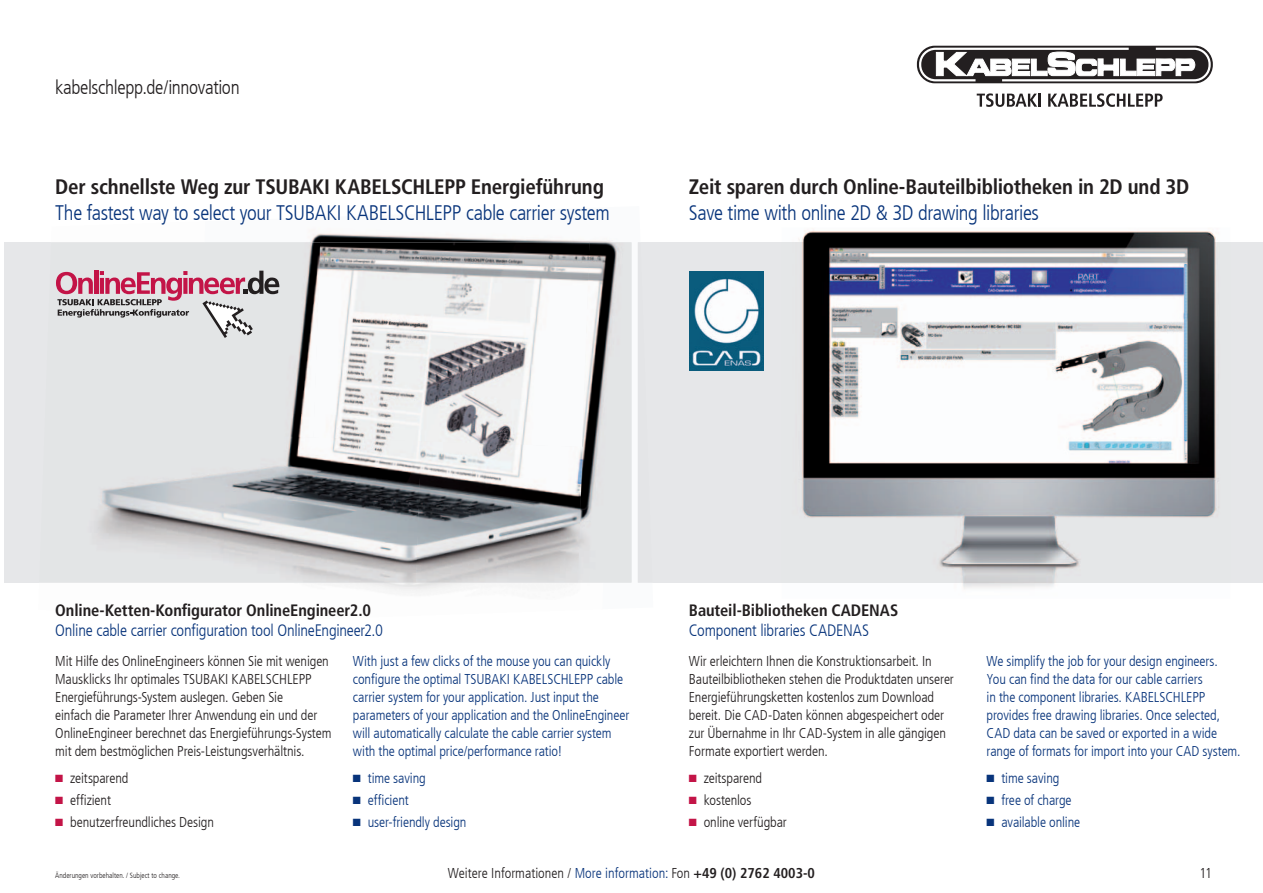
<style>
.page{position:relative;width:1263px;height:893px;background:#fff}
.page>*{position:absolute;margin:0;border:0;box-sizing:border-box;transform-origin:0 0}
.t1{font:700 condensed 21px "Frutiger LT Com";letter-spacing:-.01em;color:#231f20}
.t2{font:300 condensed 21px "Frutiger LT Com";letter-spacing:-.02em;color:#08347b}
.t3{font:300 condensed 19.5px "Frutiger LT Com";letter-spacing:-.02em;color:#231f20}
.t4{font:300 condensed 16.5px "Frutiger LT Com";letter-spacing:-.015em;color:#08347b}
.t5{font:700 condensed 16.5px "Frutiger LT Com";letter-spacing:-.005em;color:#231f20}
.t6{font:300 condensed 14.25px/18px "Frutiger LT Com";letter-spacing:-.01em;color:#231f20}
.t7{font:300 condensed 14.25px/18px "Frutiger LT Com";letter-spacing:-.005em;color:#08347b}
.t8{font:300 condensed 7.5px "Frutiger LT Com";color:#231f20}
.s1{color:#c31447}
.s2{color:#08347b}
.s3{font-weight:700}
</style>
<div class="page">
<div style="left:4px;top:242px;width:627px;height:341px;background:#e6e7e9"></div>
<div style="left:638px;top:242px;width:625px;height:341px;background:#e6e7e9"></div>
<img style="left:311px;top:230px;width:327px;height:29px">
<img style="left:631px;top:259px;width:7px;height:324px">
<img style="left:94px;top:242px;width:219px;height:186px">
<img style="left:313px;top:242px;width:264px;height:199px">
<img style="left:577px;top:242px;width:54px;height:305px">
<img style="left:95px;top:428px;width:326px;height:155px">
<img style="left:416px;top:441px;width:167px;height:142px">
<svg style="left:56px;top:271px;width:223px;height:67px"></svg>
<img style="left:799px;top:230px;width:417px;height:359px">
<img style="left:799px;top:242px;width:420px;height:341px">
<img style="left:689px;top:271px;width:75px;height:99px">
<svg style="left:917px;top:46px;width:296px;height:37px"></svg>
<svg style="left:919px;top:48px;width:292px;height:33px"></svg>
<svg style="left:977px;top:93px;width:64px;height:14px"></svg>
<svg style="left:1048px;top:93px;width:114px;height:14px"></svg>
<h2 class="t3" style="left:55px;top:76px;width:186px">kabelschlepp.de/innovation</h2>
<h1 class="t1" style="left:55px;top:175px;width:550px">Der schnellste Weg zur TSUBAKI KABELSCHLEPP Energieführung</h1>
<h1 class="t2" style="left:55px;top:201px;width:556px">The fastest way to select your TSUBAKI KABELSCHLEPP cable carrier system</h1>
<h1 class="t1" style="left:689px;top:175px;width:502px">Zeit sparen durch Online-Bauteilbibliotheken in 2D und 3D</h1>
<h1 class="t2" style="left:689px;top:201px;width:352px">Save time with online 2D &amp; 3D drawing libraries</h1>
<p class="t5" style="left:55px;top:601px;width:317px">Online-Ketten-Konfigurator OnlineEngineer2.0</p>
<p class="t4" style="left:55px;top:621px;width:329px">Online cable carrier configuration tool OnlineEngineer2.0</p>
<p class="t6" style="left:55px;top:652px;width:278px">Mit Hilfe des OnlineEngineers können Sie mit wenigen Mausklicks Ihr optimales TSUBAKI KABELSCHLEPP Energieführungs-System auslegen. Geben Sie<br>einfach die Parameter Ihrer Anwendung ein und der OnlineEngineer berechnet das Energieführungs-System mit dem bestmöglichen Preis-Leistungsverhältnis.</p>
<p class="t7" style="left:353px;top:652px;width:278px">With just a few clicks of the mouse you can quickly configure the optimal TSUBAKI KABELSCHLEPP cable carrier system for your application. Just input the parameters of your application and the OnlineEngineer will automatically calculate the cable carrier system with the optimal price/performance ratio!</p>
<p class="t6" style="left:55px;top:769px;width:75px"><span class="s1">■</span> zeitsparend</p>
<p class="t6" style="left:55px;top:791px;width:57px"><span class="s1">■</span> effizient</p>
<p class="t6" style="left:55px;top:814px;width:160px"><span class="s1">■</span> benutzerfreundliches Design</p>
<p class="t7" style="left:353px;top:769px;width:74px">■ time saving</p>
<p class="t7" style="left:353px;top:791px;width:57px">■ efficient</p>
<p class="t7" style="left:353px;top:814px;width:115px">■ user-friendly design</p>
<p class="t5" style="left:689px;top:601px;width:211px">Bauteil-Bibliotheken CADENAS</p>
<p class="t4" style="left:689px;top:621px;width:182px">Component libraries CADENAS</p>
<p class="t6" style="left:689px;top:652px;width:267px">Wir erleichtern Ihnen die Konstruktionsarbeit. In Bauteilbibliotheken stehen die Produktdaten unserer Energieführungsketten kostenlos zum Download bereit. Die CAD-Daten können abgespeichert oder zur Übernahme in Ihr CAD-System in alle gängigen Formate exportiert werden.</p>
<p class="t7" style="left:986px;top:652px;width:256px">We simplify the job for your design engineers.<br>You can find the data for our cable carriers<br>in the component libraries. KABELSCHLEPP provides free drawing libraries. Once selected, CAD data can be saved or exported in a wide range of formats for import into your CAD system.</p>
<p class="t6" style="left:689px;top:769px;width:75px"><span class="s1">■</span> zeitsparend</p>
<p class="t6" style="left:689px;top:791px;width:64px"><span class="s1">■</span> kostenlos</p>
<p class="t6" style="left:689px;top:814px;width:100px"><span class="s1">■</span> online verfügbar</p>
<p class="t7" style="left:986px;top:769px;width:74px">■ time saving</p>
<p class="t7" style="left:986px;top:791px;width:87px">■ free of charge</p>
<p class="t7" style="left:986px;top:814px;width:95px">■ available online</p>
<p class="t6" style="left:448px;top:864px;width:368px">Weitere Informationen / <span class="s2">More information:</span> Fon <span class="s3">+49 (0) 2762 4003-0</span></p>
<p class="t8" style="left:55px;top:871px;width:126px">Änderungen vorbehalten. / Subject to change.</p>
<p class="t6" style="left:1199px;top:864px;width:14px">11</p>
</div>
